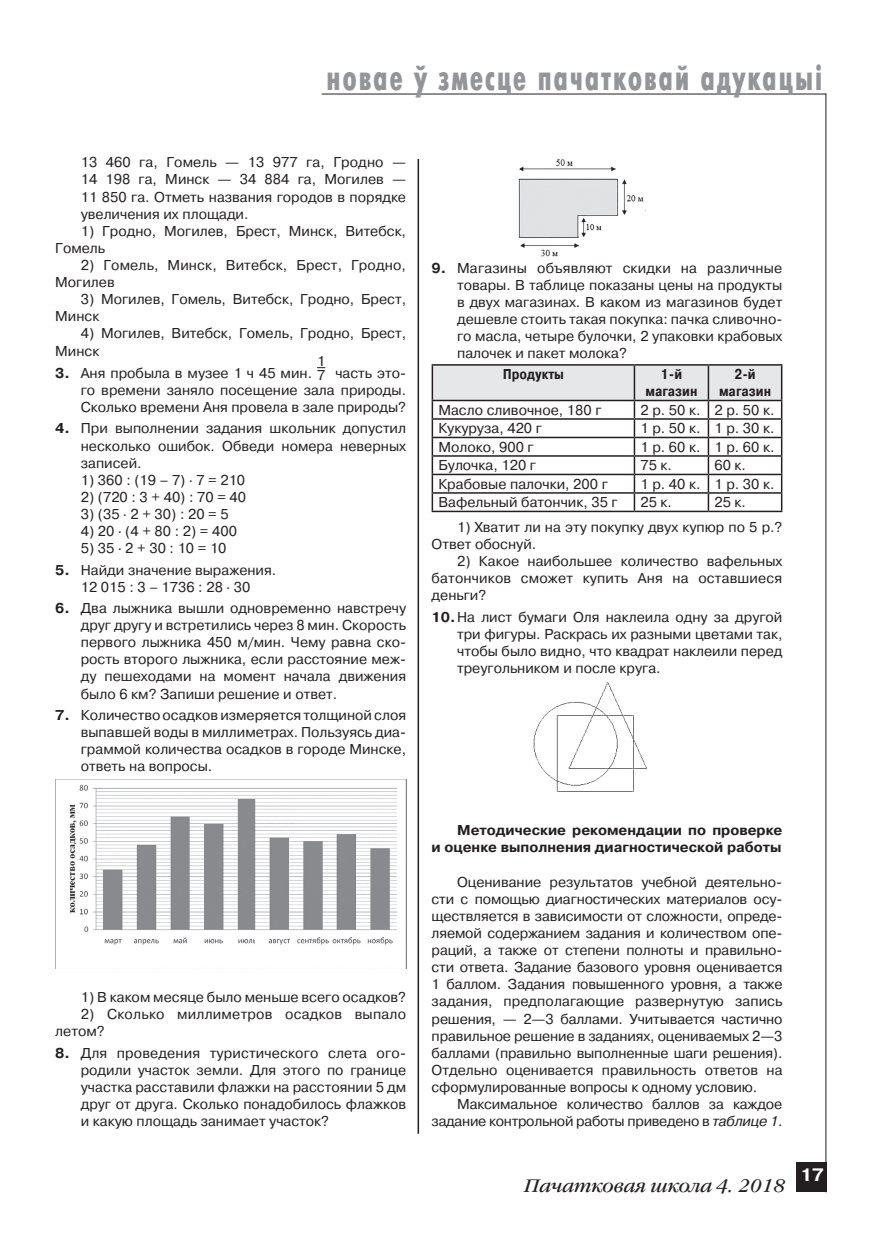
<style>
.page{position:relative;width:893px;height:1255px;background:#fff}
.page>*{position:absolute;margin:0;border:0;box-sizing:border-box;transform-origin:0 0}
.t1{font:36px "Futura Futuris X Cond";letter-spacing:.05em;color:#939598;scale:.85 1}
.t2{font:italic 18px "Garamond Book ITC";color:#231f20}
.t3{font:700 18px "Pragmatica C";color:#fff}
.t4{font:14.25px/17.1px "Pragmatica";color:#231f20;text-align:justify}
.t5{font:700 14.25px/17.1px "Pragmatica";color:#231f20;text-align:right}
.t6{font:700 14.25px/17.1px "Pragmatica Cond";color:#231f20;text-align:center}
.s1{font-weight:700}
.s2{font-style:italic}
</style>
<div class="page">
<hr style="left:825px;top:94px;width:1px;height:1098px;background:#231f20">
<div style="left:796px;top:1162px;width:30px;height:30px;background:#231f20"></div>
<hr style="left:322px;top:94px;width:504px;height:1px;background:#231f20">
<hr style="left:432px;top:364px;width:202px;height:1px;background:#231f20">
<hr style="left:634px;top:364px;width:74px;height:1px;background:#231f20">
<hr style="left:708px;top:364px;width:74px;height:1px;background:#231f20">
<svg style="left:432px;top:365px;width:350px;height:145px"></svg>
<hr style="left:432px;top:510px;width:202px;height:2px;background:#231f20">
<hr style="left:634px;top:510px;width:74px;height:2px;background:#231f20">
<hr style="left:708px;top:510px;width:74px;height:2px;background:#231f20">
<img style="left:55px;top:779px;width:351px;height:189px">
<img style="left:518px;top:159px;width:126px;height:98px">
<img style="left:533px;top:682px;width:114px;height:110px">
<hr style="left:418px;top:159px;width:1px;height:974px;background:#231f20">
<h1 class="t1" style="left:326px;top:56px;width:586px">новае ў змесце пачатковай адукацыі</h1>
<p class="t4" style="left:81px;top:154px;width:327px">13 460 га, Гомель — 13 977 га, Гродно — 14 198 га, Минск — 34 884 га, Могилев — 11 850 га. Отметь названия городов в порядке увеличения их площади.</p>
<p class="t4" style="left:55px;top:223px;width:352px;text-indent:26px">1) Гродно, Могилев, Брест, Минск, Витебск,<br>Гомель</p>
<p class="t4" style="left:55px;top:257px;width:352px;text-indent:26px">2) Гомель, Минск, Витебск, Брест, Гродно,<br>Могилев</p>
<p class="t4" style="left:55px;top:291px;width:352px;text-indent:26px">3) Могилев, Гомель, Витебск, Гродно, Брест,<br>Минск</p>
<p class="t4" style="left:55px;top:325px;width:352px;text-indent:26px">4) Могилев, Витебск, Гомель, Гродно, Брест,<br>Минск</p>
<p class="t4" style="left:55px;top:365px;width:352px"><span class="s1">3.</span> Аня пробыла в музее 1 ч 45 мин. 7 часть это-</p>
<p class="t4" style="left:81px;top:347px;width:327px;line-height:28.7px;text-indent:236px">1<br>го времени заняло посещение зала природы.</p>
<p class="t4" style="left:81px;top:399px;width:327px">Сколько времени Аня провела в зале природы?</p>
<p class="t4" style="left:81px;top:420px;width:327px;text-indent:-26px"><span class="s1">4.</span> При выполнении задания школьник допустил несколько ошибок. Обведи номера неверных записей.</p>
<p class="t4" style="left:81px;top:471px;width:166px">1) 360 : (19 – 7) ∙ 7 = 210</p>
<p class="t4" style="left:81px;top:488px;width:167px">2) (720 : 3 + 40) : 70 = 40</p>
<p class="t4" style="left:81px;top:506px;width:149px">3) (35 ∙ 2 + 30) : 20 = 5</p>
<p class="t4" style="left:81px;top:523px;width:158px">4) 20 ∙ (4 + 80 : 2) = 400</p>
<p class="t4" style="left:81px;top:540px;width:147px">5) 35 ∙ 2 + 30 : 10 = 10</p>
<p class="t4" style="left:55px;top:561px;width:222px;text-align:center"><span class="s1">5.</span> Найди значение выражения.<br>12 015 : 3 – 1736 : 28 ∙ 30</p>
<p class="t4" style="left:81px;top:600px;width:327px;text-indent:-26px"><span class="s1">6.</span> Два лыжника вышли одновременно навстречу друг другу и встретились через 8 мин. Скорость первого лыжника 450 м/мин. Чему равна ско&shy;рость второго лыжника, если расстояние меж&shy;ду пешеходами на момент начала движения было 6 км? Запиши решение и ответ.</p>
<p class="t4" style="left:81px;top:706px;width:327px;text-indent:-26px"><span class="s1">7.</span> Количество осадков измеряется толщиной слоя выпавшей воды в миллиметрах. Пользуясь диа&shy;граммой количества осадков в городе Минске, ответь на вопросы.</p>
<p class="t4" style="left:81px;top:989px;width:327px">1) В каком месяце было меньше всего осадков?</p>
<p class="t4" style="left:55px;top:1006px;width:352px;text-indent:26px">2) Сколько миллиметров осадков выпало летом?</p>
<p class="t4" style="left:81px;top:1044px;width:327px;text-indent:-26px"><span class="s1">8.</span> Для проведения туристического слета ого&shy;родили участок земли. Для этого по границе участка расставили флажки на расстоянии 5 дм друг от друга. Сколько понадобилось флажков и какую площадь занимает участок?</p>
<p class="t4" style="left:457px;top:259px;width:327px;text-indent:-26px"><span class="s1">9.</span> Магазины объявляют скидки на различные товары. В таблице показаны цены на продукты в двух магазинах. В каком из магазинов будет дешевле стоить такая покупка: пачка сливочно&shy;го масла, четыре булочки, 2 упаковки крабовых палочек и пакет молока?</p>
<p class="t6" style="left:503px;top:366px;width:63px">Продукты</p>
<p class="t6" style="left:645px;top:366px;width:54px">1-й магазин</p>
<p class="t6" style="left:719px;top:366px;width:54px">2-й магазин</p>
<p class="t4" style="left:438px;top:401px;width:165px">Масло сливочное, 180 г</p>
<p class="t4" style="left:640px;top:401px;width:136px">2 р. 50 к. 2 р. 50 к.</p>
<p class="t4" style="left:438px;top:420px;width:105px">Кукуруза, 420 г</p>
<p class="t4" style="left:640px;top:420px;width:136px">1 р. 50 к. 1 р. 30 к.</p>
<p class="t4" style="left:438px;top:438px;width:97px">Молоко, 900 г</p>
<p class="t4" style="left:640px;top:438px;width:136px">1 р. 60 к. 1 р. 60 к.</p>
<p class="t4" style="left:438px;top:457px;width:99px">Булочка, 120 г</p>
<p class="t4" style="left:640px;top:457px;width:33px">75 к.</p>
<p class="t4" style="left:714px;top:457px;width:33px">60 к.</p>
<p class="t4" style="left:438px;top:475px;width:171px">Крабовые палочки, 200 г</p>
<p class="t4" style="left:640px;top:475px;width:136px">1 р. 40 к. 1 р. 30 к.</p>
<p class="t4" style="left:438px;top:494px;width:181px">Вафельный батончик, 35 г</p>
<p class="t4" style="left:640px;top:494px;width:33px">25 к.</p>
<p class="t4" style="left:714px;top:494px;width:33px">25 к.</p>
<p class="t4" style="left:432px;top:518px;width:352px;text-indent:26px">1) Хватит ли на эту покупку двух купюр по 5 р.?<br>Ответ обоснуй.</p>
<p class="t4" style="left:432px;top:553px;width:352px;text-indent:26px">2) Какое наибольшее количество вафельных батончиков сможет купить Аня на оставшиеся деньги?</p>
<p class="t4" style="left:457px;top:608px;width:327px;text-indent:-26px"><span class="s1">10.</span> На лист бумаги Оля наклеила одну за другой три фигуры. Раскрась их разными цветами так, чтобы было видно, что квадрат наклеили перед треугольником и после круга.</p>
<p class="t5" style="left:432px;top:822px;width:352px">Методические рекомендации по проверке<br>и оценке выполнения диагностической работы</p>
<p class="t4" style="left:432px;top:873px;width:352px;text-indent:26px">Оценивание результатов учебной деятельно&shy;сти с помощью диагностических материалов осу&shy;ществляется в зависимости от сложности, опреде&shy;ляемой содержанием задания и количеством опе&shy;раций, а также от степени полноты и правильно&shy;сти ответа. Задание базового уровня оценивается 1 баллом. Задания повышенного уровня, а также задания, предполагающие развернутую запись решения, — 2—3 баллами. Учитывается частично правильное решение в заданиях, оцениваемых 2—3 баллами (правильно выполненные шаги решения).<br>Отдельно оценивается правильность ответов на сформулированные вопросы к одному условию.</p>
<p class="t4" style="left:432px;top:1095px;width:352px;text-align:right">Максимальное количество баллов за каждое задание контрольной работы приведено в <span class="s2">таблице 1</span>.</p>
<p class="t2" style="left:525px;top:1173px;width:262px">Пачатковая школа 4. 2018</p>
<p class="t3" style="left:800px;top:1164px;width:25px">17</p>
</div>
